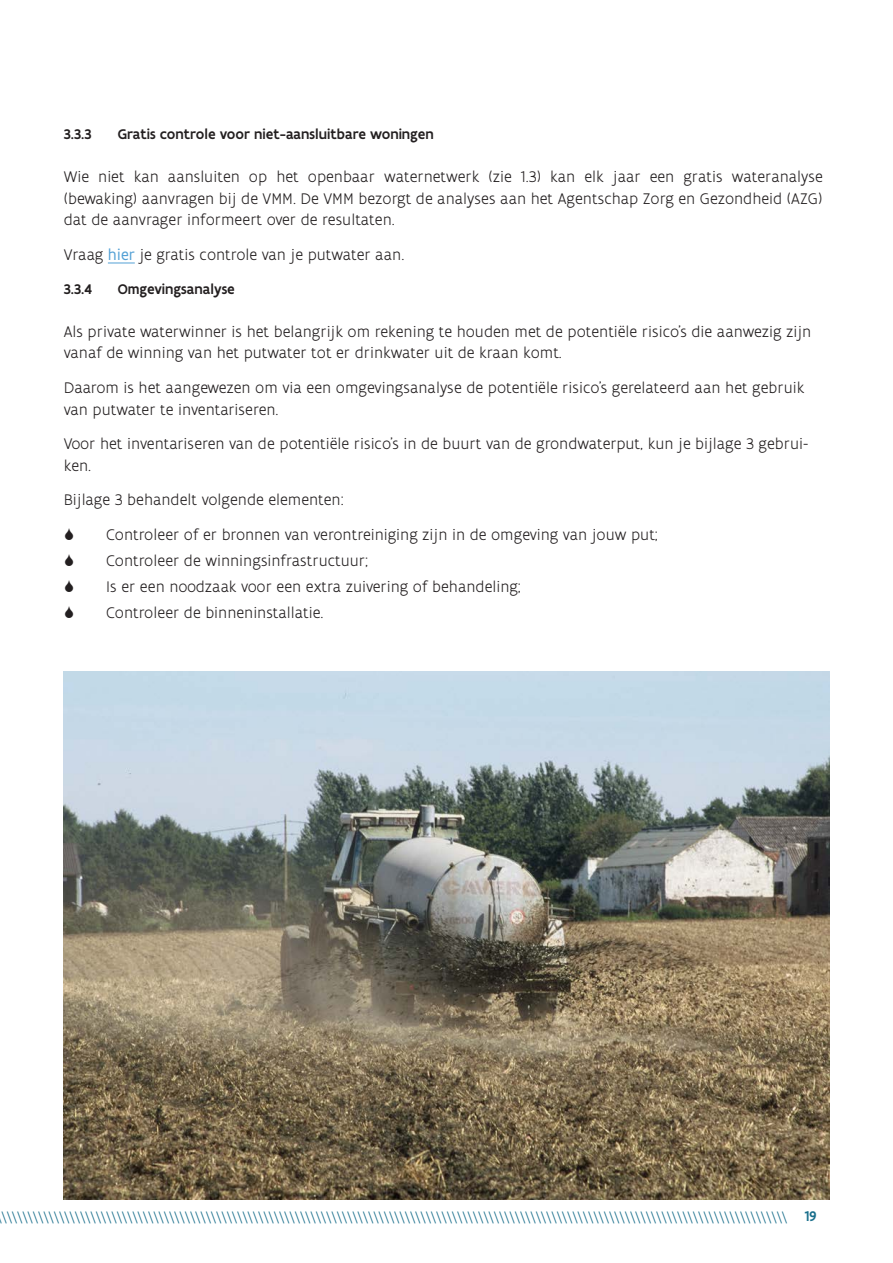
<style>
.page{position:relative;width:893px;height:1263px;background:#fff}
.page>*{position:absolute;margin:0;border:0;box-sizing:border-box;transform-origin:0 0}
.t1{font:300 16.5px/21.8px "Flanders Art Sans";color:#231f20}
.t2{font:300 15px "Flanders Art Sans";color:#1a6f8c}
.t3{font:500 15px "Flanders Art Sans";color:#231f20}
.s1{font-weight:400;color:#53a0d5}
.s2{font-weight:500}
</style>
<div class="page">
<img style="left:64px;top:672px;width:765px;height:527px">
<svg style="left:108px;top:263px;width:27px;height:1px"></svg>
<p class="t3" style="left:64px;top:125px;width:29px">3.3.3</p>
<p class="t3" style="left:118px;top:125px;width:318px">Gratis controle voor niet-aansluitbare woningen</p>
<p class="t1" style="left:64px;top:165px;width:760px;text-align:justify">Wie niet kan aansluiten op het openbaar waternetwerk (zie 1.3) kan elk jaar een gratis wateranalyse (bewaking) aanvragen bij de VMM. De VMM bezorgt de analyses aan het Agentschap Zorg en Gezondheid (AZG) dat de aanvrager informeert over de resultaten.</p>
<p class="t1" style="left:64px;top:243px;width:342px">Vraag <span class="s1">hier</span> je gratis controle van je putwater aan.</p>
<p class="t3" style="left:64px;top:279px;width:30px">3.3.4</p>
<p class="t3" style="left:118px;top:279px;width:119px">Omgevingsanalyse</p>
<p class="t1" style="left:64px;top:320px;width:749px">Als private waterwinner is het belangrijk om rekening te houden met de potentiële risico’s die aanwezig zijn vanaf de winning van het putwater tot er drinkwater uit de kraan komt.</p>
<p class="t1" style="left:64px;top:376px;width:742px">Daarom is het aangewezen om via een omgevingsanalyse de potentiële risico’s gerelateerd aan het gebruik van putwater te inventariseren.</p>
<p class="t1" style="left:64px;top:433px;width:746px">Voor het inventariseren van de potentiële risico’s in de buurt van de grondwaterput, kun je bijlage 3 gebrui&shy;ken.</p>
<p class="t1" style="left:106px;top:483px;width:553px;line-height:34.5px;text-indent:-43px">Bijlage 3 behandelt volgende elementen:<br>Controleer of er bronnen van verontreiniging zijn in de omgeving van jouw put;</p>
<p class="t1" style="left:106px;top:547px;width:416px;line-height:26px">Controleer de winningsinfrastructuur;<br>Is er een noodzaak voor een extra zuivering of behandeling;<br>Controleer de binneninstallatie.</p>
<p class="t2" style="left:1px;top:1208px;width:817px">\\\\\\\\\\\\\\\\\\\\\\\\\\\\\\\\\\\\\\\\\\\\\\\\\\\\\\\\\\\\\\\\\\\\\\\\\\\\\\\\\\\\\\\\\\\\\\\\\\\\\\\\\\\\\\\\\\\\\\\\\\\\\\\\\\\\\\\\\\\\\\\\\\\\\\ <span class="s2">19</span></p>
</div>
